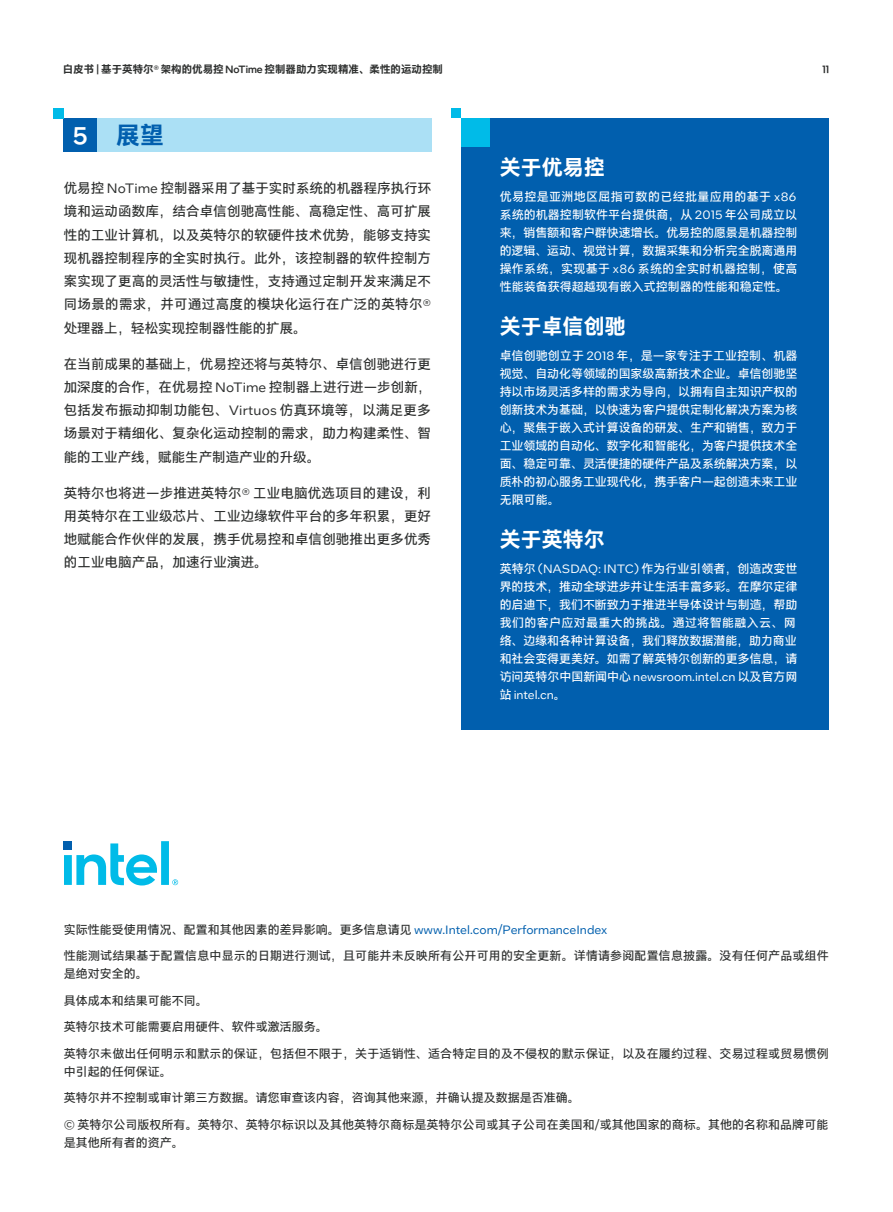
<style>
.page{position:relative;width:893px;height:1212px;background:#fff}
.page>*{position:absolute;margin:0;border:0;box-sizing:border-box;transform-origin:0 0}
.一级标题{font:700 24px "Intel Clear Hans";color:#015fae}
.一级标题-2{font:500 24px "Intel One Display";color:#fff}
.一级标题-3{font:700 21px "Intel Clear Hans";color:#fff}
.正文{font:13.5px/23.2px "Intel Clear Hans";letter-spacing:.01em;color:#2d2f2e;text-align:justify}
.正文-2{font:12px/18px "Intel Clear Hans";letter-spacing:-.01em;color:#fff;text-align:justify}
.t1{font:12px/18px "Intel Clear Hans";letter-spacing:.005em;color:#2d2f2e}
.t2{font:12px "Intel One Text";color:#015fae}
.t3{font:700 10.5px "Intel Clear Hans";color:#2d2f2e}
.t4{font:500 10.5px "Intel One Display";color:#2d2f2e}
.s1{font-family:"Intel One Display";font-weight:500}
.s2{font-family:"Intel One Text"}
.s3{font-family:"Intel Clear Hans";color:#2d2f2e}
</style>
<div class="page">
<div style="left:461px;top:118px;width:368px;height:612px;background:#015fae"></div>
<div style="left:461px;top:118px;width:28px;height:28px;background:#00bbe8"></div>
<div style="left:451px;top:108px;width:10px;height:10px;background:#00bbe8"></div>
<svg style="left:64px;top:841px;width:114px;height:44px"></svg>
<div style="left:64px;top:118px;width:368px;height:33px;background:#abe0f5"></div>
<div style="left:64px;top:118px;width:33px;height:33px;background:#015fae"></div>
<div style="left:54px;top:108px;width:10px;height:10px;background:#00bbe8"></div>
<p class="t3" style="left:63px;top:63px;width:382px">白皮书 <span class="s1">|</span> 基于英特尔<span class="s1">®</span> 架构的优易控 <span class="s1">NoTime</span> 控制器助力实现精准、柔性的运动控制</p>
<p class="t4" style="left:822px;top:63px;width:8px">11</p>
<p class="一级标题-2" style="left:73px;top:120px;width:16px">5</p>
<p class="一级标题" style="left:116px;top:121px;width:49px">展望</p>
<p class="正文" style="left:64px;top:177px;width:369px">优易控 <span class="s2">NoTime</span> 控制器采用了基于实时系统的机器程序执行环境和运动函数库，结合卓信创驰高性能、高稳定性、高可扩展性的工业计算机，以及英特尔的软硬件技术优势，能够支持实现机器控制程序的全实时执行。此外，该控制器的软件控制方案实现了更高的灵活性与敏捷性，支持通过定制开发来满足不同场景的需求，并可通过高度的模块化运行在广泛的英特尔<span class="s2">®</span>处理器上，轻松实现控制器性能的扩展。</p>
<p class="正文" style="left:64px;top:352px;width:369px">在当前成果的基础上，优易控还将与英特尔、卓信创驰进行更加深度的合作，在优易控 <span class="s2">NoTime</span> 控制器上进行进一步创新，包括发布振动抑制功能包、<span class="s2">Virtuos</span> 仿真环境等，以满足更多场景对于精细化、复杂化运动控制的需求，助力构建柔性、智能的工业产线，赋能生产制造产业的升级。</p>
<p class="正文" style="left:64px;top:481px;width:369px">英特尔也将进一步推进英特尔<span class="s2">®</span> 工业电脑优选项目的建设，利用英特尔在工业级芯片、工业边缘软件平台的多年积累，更好地赋能合作伙伴的发展，携手优易控和卓信创驰推出更多优秀的工业电脑产品，加速行业演进。</p>
<p class="一级标题-3" style="left:500px;top:154px;width:106px">关于优易控</p>
<p class="正文-2" style="left:500px;top:188px;width:299px">优易控是亚洲地区屈指可数的已经批量应用的基于 <span class="s2">x86</span>系统的机器控制软件平台提供商，从 <span class="s2">2015</span> 年公司成立以来，销售额和客户群快速增长。优易控的愿景是机器控制的逻辑、运动、视觉计算，数据采集和分析完全脱离通用操作系统，实现基于 <span class="s2">x86</span> 系统的全实时机器控制，使高性能装备获得超越现有嵌入式控制器的性能和稳定性。</p>
<p class="一级标题-3" style="left:500px;top:314px;width:127px">关于卓信创驰</p>
<p class="正文-2" style="left:500px;top:347px;width:299px">卓信创驰创立于 <span class="s2">2018</span> 年，是一家专注于工业控制、机器视觉、自动化等领域的国家级高新技术企业。卓信创驰坚持以市场灵活多样的需求为导向，以拥有自主知识产权的创新技术为基础，以快速为客户提供定制化解决方案为核心，聚焦于嵌入式计算设备的研发、生产和销售，致力于工业领域的自动化、数字化和智能化，为客户提供技术全面、稳定可靠、灵活便捷的硬件产品及系统解决方案，以质朴的初心服务工业现代化，携手客户一起创造未来工业无限可能。</p>
<p class="一级标题-3" style="left:500px;top:527px;width:106px">关于英特尔</p>
<p class="正文-2" style="left:500px;top:560px;width:299px;text-align:left">英特尔 <span class="s2">(NASDAQ: INTC)</span> 作为行业引领者，创造改变世界的技术，推动全球进步并让生活丰富多彩。在摩尔定律的启迪下，我们不断致力于推进半导体设计与制造，帮助我们的客户应对最重大的挑战。通过将智能融入云、网络、边缘和各种计算设备，我们释放数据潜能，助力商业和社会变得更美好。如需了解英特尔创新的更多信息，请访问英特尔中国新闻中心 <span class="s2">newsroom.intel.cn</span> 以及官方网站 <span class="s2">intel.cn</span>。</p>
<p class="t2" style="left:64px;top:922px;width:545px"><span class="s3">实际性能受使用情况、配置和其他因素的差异影响。更多信息请见</span> www.Intel.com/PerformanceIndex</p>
<p class="t1" style="left:64px;top:947px;width:766px">性能测试结果基于配置信息中显示的日期进行测试，且可能并未反映所有公开可用的安全更新。详情请参阅配置信息披露。没有任何产品或组件是绝对安全的。</p>
<p class="t1" style="left:64px;top:992px;width:145px">具体成本和结果可能不同。</p>
<p class="t1" style="left:64px;top:1018px;width:265px">英特尔技术可能需要启用硬件、软件或激活服务。</p>
<p class="t1" style="left:64px;top:1045px;width:766px">英特尔未做出任何明示和默示的保证，包括但不限于，关于适销性、适合特定目的及不侵权的默示保证，以及在履约过程、交易过程或贸易惯例中引起的任何保证。</p>
<p class="t1" style="left:64px;top:1089px;width:518px">英特尔并不控制或审计第三方数据。请您审查该内容，咨询其他来源，并确认提及数据是否准确。</p>
<p class="t1" style="left:64px;top:1116px;width:766px"><span class="s2">©</span> 英特尔公司版权所有。英特尔、英特尔标识以及其他英特尔商标是英特尔公司或其子公司在美国和<span class="s2">/</span>或其他国家的商标。其他的名称和品牌可能是其他所有者的资产。</p>
</div>
